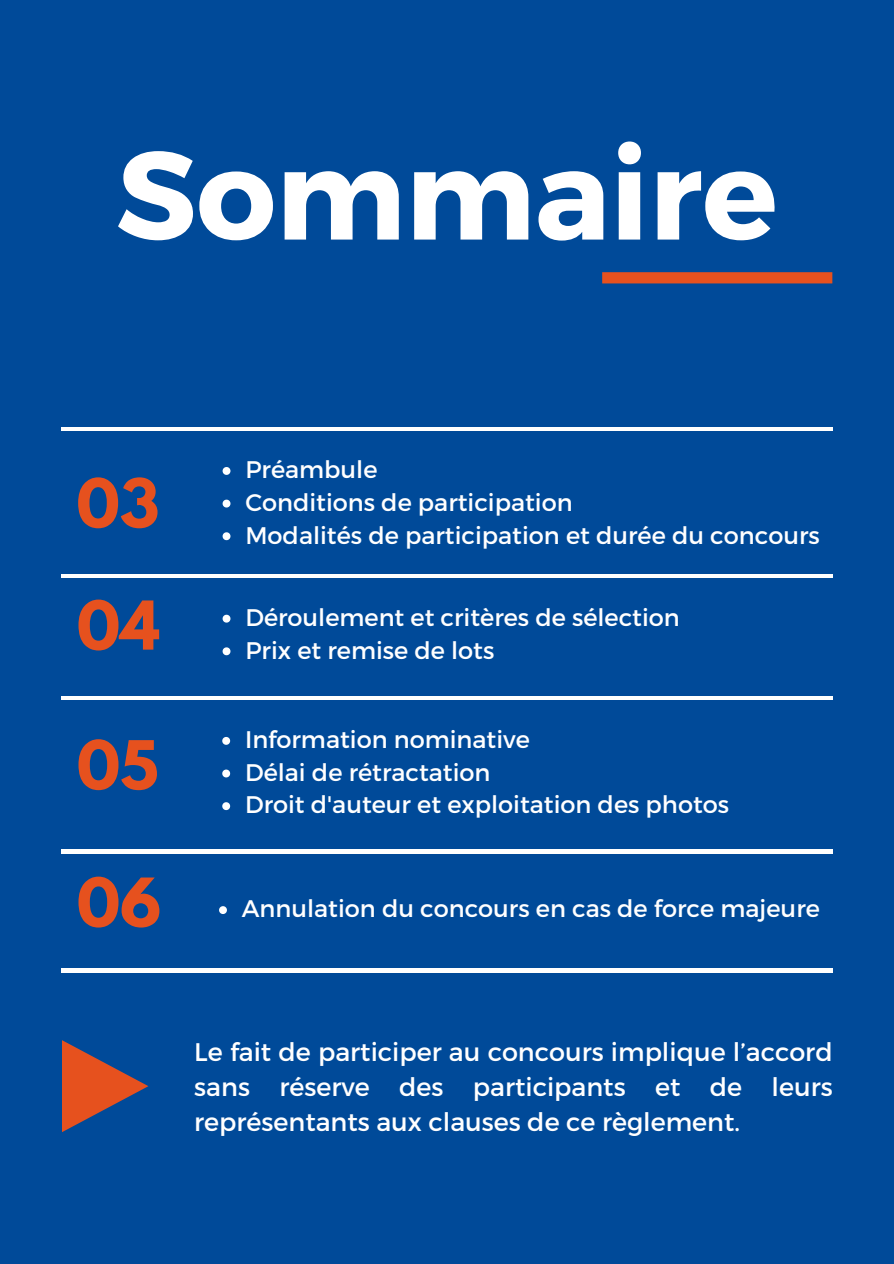
<style>
.page{position:relative;width:894px;height:1264px;background:#fff}
.page>*{position:absolute;margin:0;border:0;box-sizing:border-box;transform-origin:0 0}
.t1{font:700 124.8px "Montserrat";color:#fff}
.t2{font:700 59.55px/122.1px "League Spartan";color:#e6511e}
.t3{font:25.35px/35px "Montserrat";color:#fff;text-align:justify}
.t4{font:24px/32.7px "Montserrat";color:#fff}
</style>
<div class="page">
<div style="left:0;top:0;width:893px;height:1263px;background:#004a99"></div>
<div style="left:602px;top:272px;width:230px;height:11px;background:#e6511e"></div>
<hr style="left:61px;top:427px;width:771px;height:3px;background:#fff">
<hr style="left:61px;top:574px;width:771px;height:3px;background:#fff">
<hr style="left:61px;top:696px;width:771px;height:4px;background:#fff">
<hr style="left:61px;top:849px;width:771px;height:4px;background:#fff">
<svg style="left:222px;top:467px;width:8px;height:8px"></svg>
<svg style="left:222px;top:499px;width:8px;height:8px"></svg>
<svg style="left:222px;top:532px;width:8px;height:8px"></svg>
<svg style="left:222px;top:614px;width:8px;height:8px"></svg>
<svg style="left:222px;top:647px;width:8px;height:8px"></svg>
<svg style="left:222px;top:737px;width:8px;height:7px"></svg>
<svg style="left:222px;top:769px;width:8px;height:8px"></svg>
<svg style="left:222px;top:802px;width:8px;height:8px"></svg>
<hr style="left:61px;top:968px;width:771px;height:4px;background:#fff">
<svg style="left:219px;top:906px;width:8px;height:8px"></svg>
<svg style="left:62px;top:1040px;width:86px;height:92px"></svg>
<h1 class="t1" style="left:116px;top:118px;width:663px">Sommaire</h1>
<h2 class="t2" style="left:76px;top:441px;width:85px">03<br>04</h2>
<p class="t4" style="left:245px;top:453px;width:575px">Préambule<br>Conditions de participation<br>Modalités de participation et durée du concours</p>
<p class="t4" style="left:245px;top:601px;width:436px">Déroulement et critères de sélection<br>Prix et remise de lots</p>
<h2 class="t2" style="left:77px;top:703px;width:83px">05</h2>
<p class="t4" style="left:245px;top:723px;width:485px">Information nominative<br>Délai de rétractation<br>Droit d'auteur et exploitation des photos</p>
<h2 class="t2" style="left:77px;top:840px;width:86px">06</h2>
<p class="t4" style="left:242px;top:892px;width:579px">Annulation du concours en cas de force majeure</p>
<p class="t3" style="left:194px;top:1034px;width:639px">Le fait de participer au concours implique l’accord sans réserve des participants et de leurs représentants aux clauses de ce règlement.</p>
</div>
